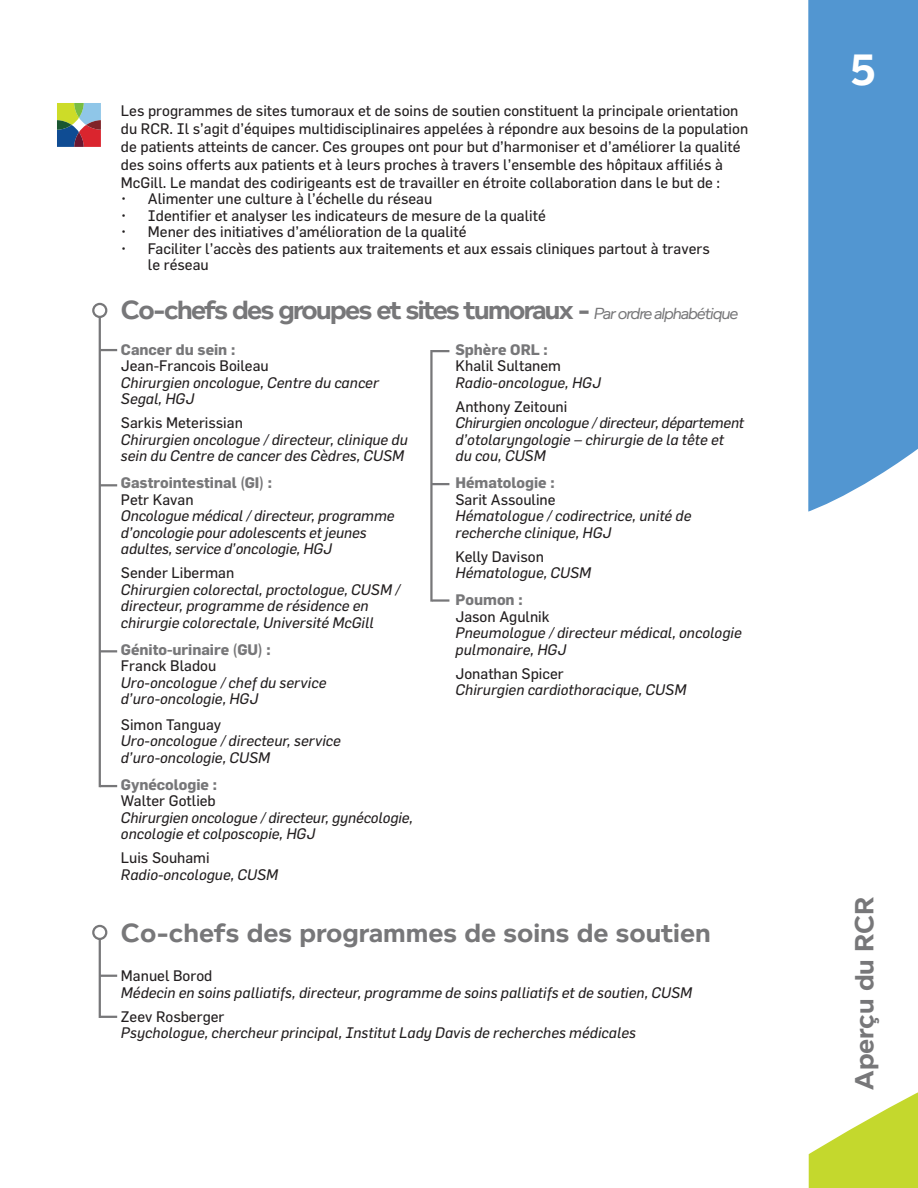
<style>
.page{position:relative;width:918px;height:1188px;background:#fff}
.page>*{position:absolute;margin:0;border:0;box-sizing:border-box;transform-origin:0 0}
.t1{font:700 45px "Foundry Context";color:#fff}
.t2{font:700 27px "Foundry Context";letter-spacing:-.06em;color:#777779}
.t3{font:700 27px "Foundry Context";color:#777779}
.t4{font:italic 15px/16.5px "Flama";color:#231f20}
.t5{font:15px/18px "Flama";color:#231f20}
.t6{font:700 15px "Flama";color:#777779}
.s1{font-weight:400;font-style:italic;font-size:16.5px}
</style>
<div class="page">
<svg style="left:809px;top:1092px;width:109px;height:96px"></svg>
<svg style="left:808px;top:0;width:110px;height:512px;background:#5c9cd3"></svg>
<svg style="left:57px;top:103px;width:44px;height:44px;background:#8e8270"></svg>
<hr style="left:99px;top:313px;width:2px;height:474px;background:#777779">
<svg style="left:101px;top:349px;width:16px;height:2px"></svg>
<svg style="left:101px;top:484px;width:16px;height:2px"></svg>
<svg style="left:101px;top:650px;width:16px;height:2px"></svg>
<svg style="left:101px;top:785px;width:16px;height:2px"></svg>
<svg style="left:433px;top:350px;width:16px;height:2px"></svg>
<svg style="left:433px;top:483px;width:16px;height:2px"></svg>
<hr style="left:432px;top:599px;width:17px;height:3px;background:#777779">
<hr style="left:430px;top:350px;width:3px;height:252px;background:#777779">
<div style="left:93px;top:304px;width:13px;height:13px;background:#fff;border-radius:50%"></div>
<div style="left:92px;top:303px;width:15px;height:15px;border:2px solid #777779;border-radius:50%"></div>
<hr style="left:99px;top:932px;width:2px;height:86px;background:#777779">
<svg style="left:101px;top:975px;width:16px;height:2px"></svg>
<svg style="left:101px;top:1016px;width:16px;height:2px"></svg>
<div style="left:93px;top:926px;width:13px;height:13px;background:#fff;border-radius:50%"></div>
<div style="left:92px;top:925px;width:15px;height:15px;border:2px solid #777779;border-radius:50%"></div>
<p class="t5" style="left:121px;top:101px;width:629px">Les programmes de sites tumoraux et de soins de soutien constituent la principale orientation du RCR. Il s’agit d’équipes multidisciplinaires appelées à répondre aux besoins de la population de patients atteints de cancer. Ces groupes ont pour but d’harmoniser et d’améliorer la qualité des soins offerts aux patients et à leurs proches à travers l’ensemble des hôpitaux affiliés à McGill. Le mandat des codirigeants est de travailler en étroite collaboration dans le but de :</p>
<p class="t5" style="left:121px;top:189px;width:313px">• Alimenter une culture à l’échelle du réseau</p>
<p class="t5" style="left:121px;top:206px;width:426px">• Identifier et analyser les indicateurs de mesure de la qualité</p>
<p class="t5" style="left:121px;top:222px;width:347px">• Mener des initiatives d’amélioration de la qualité</p>
<p class="t5" style="left:148px;top:240px;width:563px;line-height:16.5px;text-indent:-27px">• Faciliter l’accès des patients aux traitements et aux essais cliniques partout à travers le réseau</p>
<h2 class="t2" style="left:121px;top:294px;width:619px">Co-chefs des groupes et sites tumoraux - <span class="s1">Par ordre alphabétique</span></h2>
<p class="t6" style="left:121px;top:340px;width:116px">Cancer du sein :</p>
<p class="t5" style="left:121px;top:357px;width:149px">Jean-Francois Boileau</p>
<p class="t4" style="left:121px;top:374px;width:259px">Chirurgien oncologue, Centre du cancer<br>Segal, HGJ</p>
<p class="t5" style="left:121px;top:414px;width:123px">Sarkis Meterissian</p>
<p class="t4" style="left:121px;top:431px;width:288px">Chirurgien oncologue / directeur, clinique du sein du Centre de cancer des Cèdres, CUSM</p>
<p class="t6" style="left:121px;top:474px;width:152px">Gastrointestinal (GI) :</p>
<p class="t5" style="left:121px;top:490px;width:74px">Petr Kavan</p>
<p class="t4" style="left:121px;top:507px;width:275px">Oncologue médical / directeur, programme d’oncologie pour adolescents et jeunes adultes, service d’oncologie, HGJ</p>
<p class="t5" style="left:121px;top:564px;width:115px">Sender Liberman</p>
<p class="t4" style="left:121px;top:581px;width:281px">Chirurgien colorectal, proctologue, CUSM / directeur, programme de résidence en chirurgie colorectale, Université McGill</p>
<p class="t6" style="left:121px;top:640px;width:151px">Génito-urinaire (GU) :</p>
<p class="t5" style="left:121px;top:657px;width:97px">Franck Bladou</p>
<p class="t4" style="left:121px;top:674px;width:207px">Uro-oncologue / chef du service d’uro-oncologie, HGJ</p>
<p class="t5" style="left:121px;top:715px;width:102px">Simon Tanguay</p>
<p class="t4" style="left:121px;top:732px;width:221px">Uro-oncologue / directeur, service d’uro-oncologie, CUSM</p>
<p class="t6" style="left:121px;top:775px;width:98px">Gynécologie :</p>
<p class="t5" style="left:121px;top:792px;width:96px">Walter Gotlieb</p>
<p class="t4" style="left:121px;top:809px;width:294px">Chirurgien oncologue / directeur, gynécologie, oncologie et colposcopie, HGJ</p>
<p class="t5" style="left:121px;top:849px;width:90px">Luis Souhami</p>
<p class="t4" style="left:121px;top:866px;width:159px">Radio-oncologue, CUSM</p>
<p class="t6" style="left:455px;top:340px;width:94px">Sphère ORL :</p>
<p class="t5" style="left:455px;top:357px;width:107px">Khalil Sultanem</p>
<p class="t4" style="left:455px;top:374px;width:147px">Radio-oncologue, HGJ</p>
<p class="t5" style="left:455px;top:397px;width:113px">Anthony Zeitouni</p>
<p class="t4" style="left:455px;top:414px;width:290px">Chirurgien oncologue / directeur, département d’otolaryngologie – chirurgie de la tête et du cou, CUSM</p>
<p class="t6" style="left:455px;top:474px;width:101px">Hématologie :</p>
<p class="t5" style="left:455px;top:490px;width:102px">Sarit Assouline</p>
<p class="t4" style="left:455px;top:507px;width:237px">Hématologue / codirectrice, unité de recherche clinique, HGJ</p>
<p class="t5" style="left:455px;top:547px;width:90px">Kelly Davison</p>
<p class="t4" style="left:455px;top:564px;width:137px">Hématologue, CUSM</p>
<p class="t6" style="left:455px;top:591px;width:69px">Poumon :</p>
<p class="t5" style="left:455px;top:607px;width:96px">Jason Agulnik</p>
<p class="t4" style="left:455px;top:624px;width:288px">Pneumologue / directeur médical, oncologie pulmonaire, HGJ</p>
<p class="t5" style="left:455px;top:664px;width:110px">Jonathan Spicer</p>
<p class="t4" style="left:455px;top:681px;width:232px">Chirurgien cardiothoracique, CUSM</p>
<h2 class="t3" style="left:121px;top:917px;width:591px">Co-chefs des programmes de soins de soutien</h2>
<p class="t5" style="left:121px;top:966px;width:93px">Manuel Borod</p>
<p class="t4" style="left:121px;top:984px;width:573px">Médecin en soins palliatifs, directeur, programme de soins palliatifs et de soutien, CUSM</p>
<p class="t5" style="left:121px;top:1007px;width:105px">Zeev Rosberger</p>
<p class="t4" style="left:121px;top:1024px;width:517px">Psychologue, chercheur principal, Institut Lady Davis de recherches médicales</p>
<h1 class="t1" style="left:849px;top:43px;width:29px">5</h1>
<h2 class="t3" style="left:849px;top:1090px;width:195px;rotate:-90deg">Aperçu du RCR</h2>
</div>
